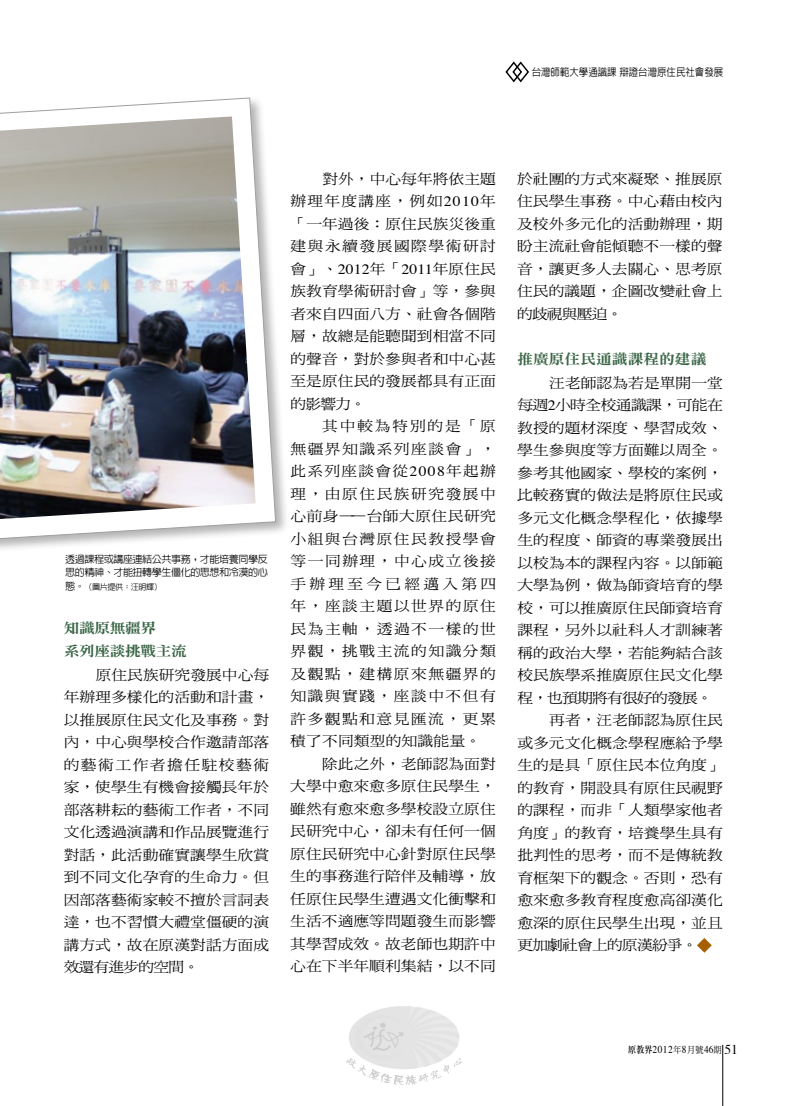
<style>
.page{position:relative;width:808px;height:1106px;background:#fff}
.page>*{position:absolute;margin:0;border:0;box-sizing:border-box;transform-origin:0 0}
.t1{font:14.1px/22.5px "DF Ming Std W5";letter-spacing:.005em;color:#000;text-align:justify;scale:1.11 1}
.t2{font:14.1px "DF Ming Std W5";letter-spacing:.095em;color:#000;scale:1.11 1}
.t3{font:14.1px "DF Ming Std W5";letter-spacing:.08em;color:#000;scale:1.11 1}
.t4{font:14.1px "DF Ming Std W5";letter-spacing:-.05em;color:#000;scale:1.11 1}
.t5{font:14.1px/24px "DF Ming Std W9";color:#396545;scale:1.11 1}
.t6{font:14.1px/22.5px "DF Ming Std W9";letter-spacing:-.025em;color:#396545;scale:1.11 1}
.t7{font:14.1px "DF Ming Std W5";letter-spacing:-.035em;color:#000;scale:1.11 1}
.t8{font:14.1px "DF Ming Std W5";letter-spacing:.03em;color:#000;scale:1.11 1}
.t9{font:14.1px "DF Ming Std W5";letter-spacing:.205em;color:#000;scale:1.11 1}
.t10{font:14.1px "DF Ming Std W5";letter-spacing:.115em;color:#000;scale:1.11 1}
.t11{font:500 10.5px "AR Hei B5";color:#000;scale:.9 1}
.t12{font:10.5px "Times";letter-spacing:.05em;color:#000;scale:.9 1}
.t13{font:500 10.2px/13.5px "AR Hei B5";letter-spacing:-.05em;color:#000}
.t14{font:500 8.1px "AR Hei B5";letter-spacing:-.05em;color:#000}
.s1{font-size:10.2px}
.s2{font-family:"Times"}
.s3{font-family:"DF Ming Std W5";color:#000}
.s4{font-family:"AR Ming B5";font-weight:800;font-size:9px}
.s5{font-family:"DF Ming Std W5";font-size:9px}
.s6{font-size:13.5px}
</style>
<div class="page">
<hr style="left:722px;top:1044px;width:1px;height:62px;background:#000">
<svg style="left:697px;top:938px;width:15px;height:14px"></svg>
<svg style="left:505px;top:61px;width:24px;height:22px"></svg>
<div style="left:0;top:96px;width:290px;height:484px;background:#000;opacity:.3"></div>
<svg style="left:0;top:98px;width:276px;height:468px"></svg>
<img style="left:0;top:116px;width:256px;height:403px">
<img style="left:347px;top:1006px;width:114px;height:78px">
<p class="t11" style="left:532px;top:66px;width:214px">台灣師範大學通識課辯證台灣原住民社會發展</p>
<p class="t13" style="left:65px;top:552px;width:204px">透過課程或講座連結公共事務，才能培養同學反思的精神、才能扭轉學生僵化的思想和冷漠的心</p>
<p class="t14" style="left:65px;top:582px;width:98px"><span class="s1">態。</span>（圖片提供：汪明輝）</p>
<p class="t6" style="left:64px;top:616px;width:113px">知識原無疆界<br>系列座談挑戰主流</p>
<p class="t1" style="left:64px;top:663px;width:187px;text-indent:32px">原住民族研究發展中心每年辦理多樣化的活動和計畫，以推展原住民文化及事務。對內，中心與學校合作邀請部落的藝術工作者擔任駐校藝術家，使學生有機會接觸長年於部落耕耘的藝術工作者，不同文化透過演講和作品展覽進行對話，此活動確實讓學生欣賞到不同文化孕育的生命力。但因部落藝術家較不擅於言詞表達，也不習慣大禮堂僵硬的演講方式，故在原漢對話方面成效還有進步的空間。</p>
<p class="t1" style="left:322px;top:167px;width:158px">對外，中心每年將依主題</p>
<p class="t3" style="left:290px;top:193px;width:187px">辦理年度講座，例如<span class="s2">2010</span>年</p>
<p class="t1" style="left:290px;top:212px;width:187px">「一年過後：原住民族災後重</p>
<p class="t2" style="left:290px;top:238px;width:187px">建與永續發展國際學術研討</p>
<p class="t1" style="left:290px;top:257px;width:187px">會」、<span class="s2">2012</span>年「<span class="s2">2011</span>年原住民</p>
<p class="t1" style="left:290px;top:280px;width:187px">族教育學術研討會」等，參與</p>
<p class="t1" style="left:290px;top:302px;width:187px">者來自四面八方、社會各個階</p>
<p class="t1" style="left:290px;top:325px;width:187px">層，故總是能聽聞到相當不同</p>
<p class="t1" style="left:290px;top:347px;width:187px">的聲音，對於參與者和中心甚</p>
<p class="t1" style="left:290px;top:369px;width:187px">至是原住民的發展都具有正面</p>
<p class="t1" style="left:290px;top:392px;width:70px">的影響力。</p>
<p class="t10" style="left:322px;top:418px;width:158px">其中較為特別的是「原</p>
<p class="t2" style="left:290px;top:441px;width:187px">無疆界知識系列座談會」，</p>
<p class="t3" style="left:290px;top:463px;width:187px">此系列座談會從<span class="s2">2008</span>年起辦</p>
<p class="t2" style="left:290px;top:486px;width:187px">理，由原住民族研究發展中</p>
<p class="t8" style="left:290px;top:508px;width:187px">心前身——台師大原住民研究</p>
<p class="t2" style="left:290px;top:531px;width:187px">小組與台灣原住民教授學會</p>
<p class="t2" style="left:291px;top:553px;width:187px">等一同辦理，中心成立後接</p>
<p class="t9" style="left:290px;top:576px;width:187px">手辦理至今已經邁入第四</p>
<p class="t2" style="left:291px;top:598px;width:187px">年，座談主題以世界的原住</p>
<p class="t2" style="left:290px;top:621px;width:187px">民為主軸，透過不一樣的世</p>
<p class="t2" style="left:290px;top:643px;width:187px">界觀，挑戰主流的知識分類</p>
<p class="t2" style="left:290px;top:666px;width:187px">及觀點，建構原來無疆界的</p>
<p class="t2" style="left:290px;top:688px;width:187px">知識與實踐，座談中不但有</p>
<p class="t2" style="left:290px;top:711px;width:187px">許多觀點和意見匯流，更累</p>
<p class="t1" style="left:290px;top:730px;width:173px">積了不同類型的知識能量。</p>
<p class="t1" style="left:322px;top:752px;width:158px">除此之外，老師認為面對</p>
<p class="t1" style="left:290px;top:775px;width:187px">大學中愈來愈多原住民學生，</p>
<p class="t1" style="left:290px;top:797px;width:187px">雖然有愈來愈多學校設立原住</p>
<p class="t1" style="left:290px;top:820px;width:187px">民研究中心，卻未有任何一個</p>
<p class="t1" style="left:290px;top:842px;width:187px">原住民研究中心針對原住民學</p>
<p class="t1" style="left:290px;top:865px;width:187px">生的事務進行陪伴及輔導，放</p>
<p class="t1" style="left:290px;top:887px;width:187px">任原住民學生遭遇文化衝擊和</p>
<p class="t1" style="left:290px;top:910px;width:187px">生活不適應等問題發生而影響</p>
<p class="t1" style="left:290px;top:932px;width:187px">其學習成效。故老師也期許中</p>
<p class="t1" style="left:290px;top:955px;width:187px">心在下半年順利集結，以不同</p>
<p class="t1" style="left:517px;top:167px;width:187px">於社團的方式來凝聚、推展原住民學生事務。中心藉由校內及校外多元化的活動辦理，期盼主流社會能傾聽不一樣的聲音，讓更多人去關心、思考原住民的議題，企圖改變社會上的歧視與壓迫。</p>
<p class="t5" style="left:549px;top:346px;width:158px;text-indent:-32px">推廣原住民通識課程的建議<span class="s3">汪老師認為若是單開一堂</span></p>
<p class="t7" style="left:517px;top:397px;width:187px">每週<span class="s2">2</span>小時全校通識課，可能在</p>
<p class="t1" style="left:517px;top:416px;width:187px">教授的題材深度、學習成效、</p>
<p class="t1" style="left:517px;top:439px;width:187px">學生參與度等方面難以周全。</p>
<p class="t1" style="left:517px;top:461px;width:187px">參考其他國家、學校的案例，</p>
<p class="t1" style="left:517px;top:484px;width:187px">比較務實的做法是將原住民或</p>
<p class="t1" style="left:517px;top:506px;width:187px">多元文化概念學程化，依據學</p>
<p class="t1" style="left:517px;top:529px;width:187px">生的程度、師資的專業發展出</p>
<p class="t1" style="left:517px;top:551px;width:187px">以校為本的課程內容。以師範</p>
<p class="t1" style="left:517px;top:574px;width:187px">大學為例，做為師資培育的學</p>
<p class="t1" style="left:517px;top:596px;width:187px">校，可以推廣原住民師資培育</p>
<p class="t1" style="left:517px;top:619px;width:187px">課程，另外以社科人才訓練著</p>
<p class="t1" style="left:517px;top:641px;width:187px">稱的政治大學，若能夠結合該</p>
<p class="t1" style="left:517px;top:664px;width:187px">校民族學系推廣原住民文化學</p>
<p class="t4" style="left:517px;top:690px;width:177px">程，也預期將有很好的發展。</p>
<p class="t1" style="left:549px;top:709px;width:158px">再者，汪老師認為原住民</p>
<p class="t1" style="left:517px;top:731px;width:187px">或多元文化概念學程應給予學</p>
<p class="t1" style="left:517px;top:754px;width:187px">生的是具「原住民本位角度」</p>
<p class="t1" style="left:517px;top:776px;width:187px">的教育，開設具有原住民視野</p>
<p class="t1" style="left:517px;top:799px;width:187px">的課程，而非「人類學家他者</p>
<p class="t1" style="left:517px;top:821px;width:187px">角度」的教育，培養學生具有</p>
<p class="t1" style="left:517px;top:844px;width:187px">批判性的思考，而不是傳統教</p>
<p class="t1" style="left:517px;top:866px;width:187px">育框架下的觀念。否則，恐有</p>
<p class="t1" style="left:517px;top:889px;width:187px">愈來愈多教育程度愈高卻漢化</p>
<p class="t1" style="left:517px;top:911px;width:187px">愈深的原住民學生出現，並且</p>
<p class="t4" style="left:517px;top:937px;width:164px">更加劇社會上的原漢紛爭。</p>
<p class="t12" style="left:628px;top:1042px;width:123px"><span class="s4">原教界</span>2012<span class="s5">年</span>8<span class="s5">月號</span>46<span class="s5">期</span> <span class="s6">51</span></p>
</div>
